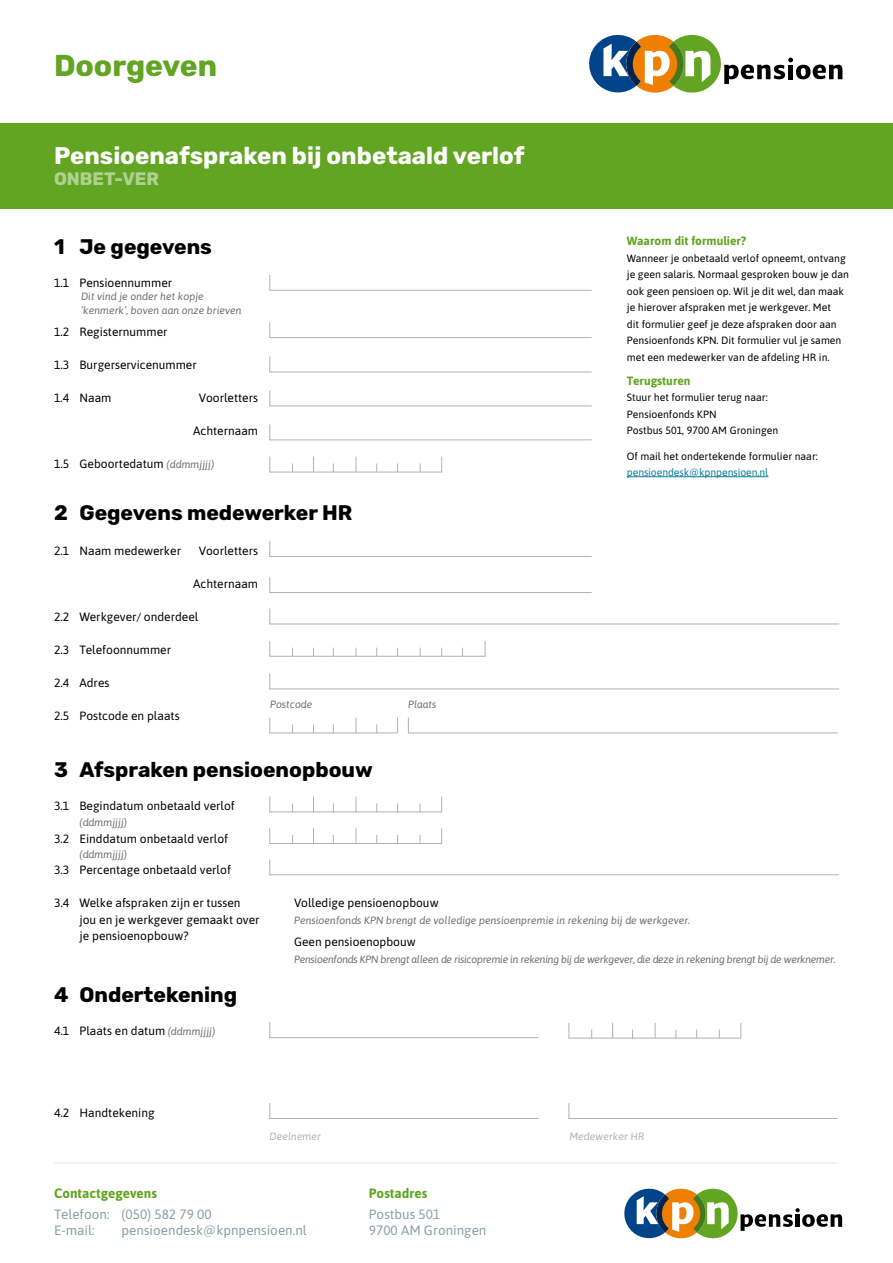
<style>
.page{position:relative;width:893px;height:1263px;background:#fff}
.page>*{position:absolute;margin:0;border:0;box-sizing:border-box;transform-origin:0 0}
.t1{font:700 30px "Rubik";color:#62a522}
.t2{font:700 24px "Rubik";color:#fff}
.t3{font:700 21px "Rubik";color:#000}
.t4{font:700 18px "Rubik";color:#b0d291}
.t5{font:13.5px/16.2px "Asap";color:#8c9ea3}
.t6{font:700 13.5px "Asap";color:#62a522}
.t7{font:12px "Asap";color:#000}
.t8{font:700 12px "Asap";color:#62a522}
.t9{font:10.5px/16.5px "Asap";color:#000}
.t10{font:italic 10.5px/13.5px "Asap";color:#706f6f}
.t11{font:italic 10.5px "Asap";letter-spacing:-.03em;color:#706f6f}
.t12{font:10.5px "Asap";letter-spacing:-.01em;color:#087d96}
.t13{font:italic 10.5px "Asap";color:#b3b2b2}
.s1{font-style:italic;font-size:10.5px;color:#706f6f}
</style>
<div class="page">
<hr style="left:54px;top:1162px;width:784px;height:2px;background:#f2f2f2">
<div style="left:0;top:123px;width:893px;height:86px;background:#62a522"></div>
<svg style="left:589px;top:34px;width:253px;height:59px"></svg>
<svg style="left:624px;top:1188px;width:218px;height:51px"></svg>
<hr style="left:627px;top:476px;width:141px;height:1px;background:#087d96">
<hr style="left:269px;top:1118px;width:269px;height:1px;background:#b3b2b2">
<svg style="left:269px;top:1103px;width:1px;height:16px"></svg>
<hr style="left:269px;top:1037px;width:269px;height:1px;background:#b3b2b2">
<svg style="left:269px;top:1022px;width:1px;height:16px"></svg>
<hr style="left:569px;top:1118px;width:269px;height:1px;background:#b3b2b2">
<svg style="left:569px;top:1103px;width:1px;height:15px"></svg>
<hr style="left:569px;top:1038px;width:172px;height:1px;background:#b3b2b2">
<svg style="left:569px;top:1023px;width:1px;height:15px"></svg>
<svg style="left:740px;top:1023px;width:1px;height:15px"></svg>
<svg style="left:655px;top:1023px;width:1px;height:15px"></svg>
<svg style="left:612px;top:1023px;width:1px;height:15px"></svg>
<hr style="left:269px;top:290px;width:323px;height:1px;background:#b3b2b2">
<svg style="left:269px;top:275px;width:1px;height:16px"></svg>
<hr style="left:269px;top:337px;width:323px;height:1px;background:#b3b2b2">
<svg style="left:269px;top:322px;width:1px;height:16px"></svg>
<hr style="left:269px;top:372px;width:323px;height:1px;background:#b3b2b2">
<svg style="left:269px;top:357px;width:1px;height:15px"></svg>
<hr style="left:269px;top:405px;width:323px;height:1px;background:#b3b2b2">
<svg style="left:269px;top:390px;width:1px;height:16px"></svg>
<hr style="left:269px;top:439px;width:323px;height:1px;background:#b3b2b2">
<svg style="left:269px;top:424px;width:1px;height:16px"></svg>
<hr style="left:269px;top:472px;width:173px;height:1px;background:#b3b2b2">
<svg style="left:269px;top:457px;width:1px;height:15px"></svg>
<svg style="left:441px;top:457px;width:1px;height:15px"></svg>
<svg style="left:356px;top:457px;width:1px;height:15px"></svg>
<svg style="left:313px;top:457px;width:1px;height:15px"></svg>
<hr style="left:269px;top:811px;width:173px;height:1px;background:#b3b2b2">
<svg style="left:269px;top:796px;width:1px;height:16px"></svg>
<svg style="left:441px;top:796px;width:1px;height:15px"></svg>
<svg style="left:356px;top:796px;width:1px;height:16px"></svg>
<svg style="left:313px;top:796px;width:1px;height:15px"></svg>
<hr style="left:269px;top:843px;width:173px;height:1px;background:#b3b2b2">
<svg style="left:269px;top:828px;width:1px;height:16px"></svg>
<svg style="left:441px;top:828px;width:1px;height:15px"></svg>
<svg style="left:356px;top:828px;width:1px;height:15px"></svg>
<svg style="left:313px;top:828px;width:1px;height:15px"></svg>
<hr style="left:269px;top:656px;width:216px;height:1px;background:#b3b2b2">
<svg style="left:269px;top:641px;width:1px;height:16px"></svg>
<svg style="left:485px;top:641px;width:1px;height:16px"></svg>
<hr style="left:269px;top:556px;width:323px;height:1px;background:#b3b2b2">
<svg style="left:269px;top:541px;width:1px;height:16px"></svg>
<hr style="left:269px;top:592px;width:323px;height:1px;background:#b3b2b2">
<svg style="left:269px;top:577px;width:1px;height:16px"></svg>
<hr style="left:408px;top:732px;width:430px;height:1px;background:#b3b2b2">
<svg style="left:408px;top:717px;width:1px;height:15px"></svg>
<hr style="left:269px;top:732px;width:128px;height:1px;background:#b3b2b2">
<svg style="left:269px;top:717px;width:1px;height:16px"></svg>
<svg style="left:356px;top:717px;width:1px;height:16px"></svg>
<svg style="left:397px;top:717px;width:1px;height:16px"></svg>
<hr style="left:269px;top:624px;width:570px;height:1px;background:#b3b2b2">
<svg style="left:269px;top:609px;width:1px;height:15px"></svg>
<hr style="left:269px;top:688px;width:570px;height:1px;background:#b3b2b2">
<svg style="left:269px;top:673px;width:1px;height:16px"></svg>
<hr style="left:269px;top:874px;width:570px;height:1px;background:#b3b2b2">
<svg style="left:269px;top:859px;width:1px;height:16px"></svg>
<h1 class="t1" style="left:54px;top:48px;width:165px">Doorgeven</h1>
<h2 class="t2" style="left:54px;top:142px;width:472px">Pensioenafspraken bij onbetaald verlof</h2>
<h3 class="t4" style="left:54px;top:168px;width:107px">ONBET-VER</h3>
<h3 class="t3" style="left:54px;top:234px;width:160px">1 Je gegevens</h3>
<p class="t7" style="left:54px;top:274px;width:120px">1.1 Pensioennummer</p>
<p class="t10" style="left:81px;top:289px;width:162px">Dit vind je onder het kopje ‘kenmerk’, boven aan onze brieven</p>
<p class="t7" style="left:54px;top:323px;width:115px">1.2 Registernummer</p>
<p class="t7" style="left:54px;top:356px;width:144px">1.3 Burgerservicenummer</p>
<p class="t7" style="left:54px;top:389px;width:59px">1.4 Naam</p>
<p class="t7" style="left:199px;top:389px;width:61px">Voorletters</p>
<p class="t7" style="left:193px;top:422px;width:66px">Achternaam</p>
<p class="t7" style="left:54px;top:455px;width:162px">1.5 Geboortedatum <span class="s1">(ddmmjjjj)</span></p>
<p class="t8" style="left:627px;top:232px;width:121px">Waarom dit formulier?</p>
<p class="t9" style="left:627px;top:249px;width:224px">Wanneer je onbetaald verlof opneemt, ontvang je geen salaris. Normaal gesproken bouw je dan ook geen pensioen op. Wil je dit wel, dan maak je hierover afspraken met je werkgever. Met<br>dit formulier geef je deze afspraken door aan Pensioenfonds KPN. Dit formulier vul je samen met een medewerker van de afdeling HR in.</p>
<p class="t8" style="left:627px;top:372px;width:65px">Terugsturen</p>
<p class="t9" style="left:627px;top:389px;width:153px">Stuur het formulier terug naar:<br>Pensioenfonds KPN<br>Postbus 501, 9700 AM Groningen</p>
<p class="t9" style="left:627px;top:447px;width:193px">Of mail het ondertekende formulier naar:</p>
<p class="t12" style="left:627px;top:465px;width:143px">pensioendesk@kpnpensioen.nl</p>
<h3 class="t3" style="left:54px;top:501px;width:300px">2 Gegevens medewerker HR</h3>
<p class="t7" style="left:54px;top:542px;width:129px">2.1 Naam medewerker</p>
<p class="t7" style="left:199px;top:542px;width:61px">Voorletters</p>
<p class="t7" style="left:193px;top:575px;width:66px">Achternaam</p>
<p class="t7" style="left:54px;top:608px;width:146px">2.2 Werkgever/ onderdeel</p>
<p class="t7" style="left:54px;top:641px;width:119px">2.3 Telefoonnummer</p>
<p class="t7" style="left:54px;top:674px;width:57px">2.4 Adres</p>
<p class="t10" style="left:270px;top:697px;width:44px">Postcode</p>
<p class="t10" style="left:408px;top:697px;width:30px">Plaats</p>
<p class="t7" style="left:54px;top:707px;width:127px">2.5 Postcode en plaats</p>
<h3 class="t3" style="left:54px;top:757px;width:320px">3 Afspraken pensioenopbouw</h3>
<p class="t7" style="left:54px;top:797px;width:182px">3.1 Begindatum onbetaald verlof</p>
<p class="t10" style="left:80px;top:815px;width:49px">(ddmmjjjj)</p>
<p class="t7" style="left:54px;top:830px;width:176px">3.2 Einddatum onbetaald verlof</p>
<p class="t10" style="left:80px;top:847px;width:49px">(ddmmjjjj)</p>
<p class="t7" style="left:54px;top:861px;width:178px">3.3 Percentage onbetaald verlof</p>
<p class="t7" style="left:54px;top:894px;width:188px">3.4 Welke afspraken zijn er tussen</p>
<p class="t7" style="left:294px;top:894px;width:146px">Volledige pensioenopbouw</p>
<p class="t7" style="left:80px;top:911px;width:182px">jou en je werkgever gemaakt over</p>
<p class="t10" style="left:294px;top:913px;width:398px">Pensioenfonds KPN brengt de volledige pensioenpremie in rekening bij de werkgever.</p>
<p class="t7" style="left:79px;top:927px;width:111px">je pensioenopbouw?</p>
<p class="t7" style="left:294px;top:933px;width:123px">Geen pensioenopbouw</p>
<p class="t11" style="left:294px;top:952px;width:543px">Pensioenfonds KPN brengt alleen de risicopremie in rekening bij de werkgever, die deze in rekening brengt bij de werknemer.</p>
<h3 class="t3" style="left:54px;top:982px;width:185px">4 Ondertekening</h3>
<p class="t7" style="left:54px;top:1022px;width:163px">4.1 Plaats en datum <span class="s1">(ddmmjjjj)</span></p>
<p class="t7" style="left:54px;top:1105px;width:102px">4.2 Handtekening</p>
<p class="t13" style="left:269px;top:1129px;width:53px">Deelnemer</p>
<p class="t13" style="left:569px;top:1129px;width:77px">Medewerker HR</p>
<p class="t6" style="left:54px;top:1184px;width:104px">Contactgegevens</p>
<p class="t5" style="left:54px;top:1205px;width:159px">Telefoon: (050) 582 79 00<br>E-mail:</p>
<p class="t5" style="left:122px;top:1221px;width:187px">pensioendesk@kpnpensioen.nl</p>
<p class="t6" style="left:369px;top:1184px;width:60px">Postadres</p>
<p class="t5" style="left:369px;top:1205px;width:119px">Postbus 501<br>9700 AM Groningen</p>
</div>
